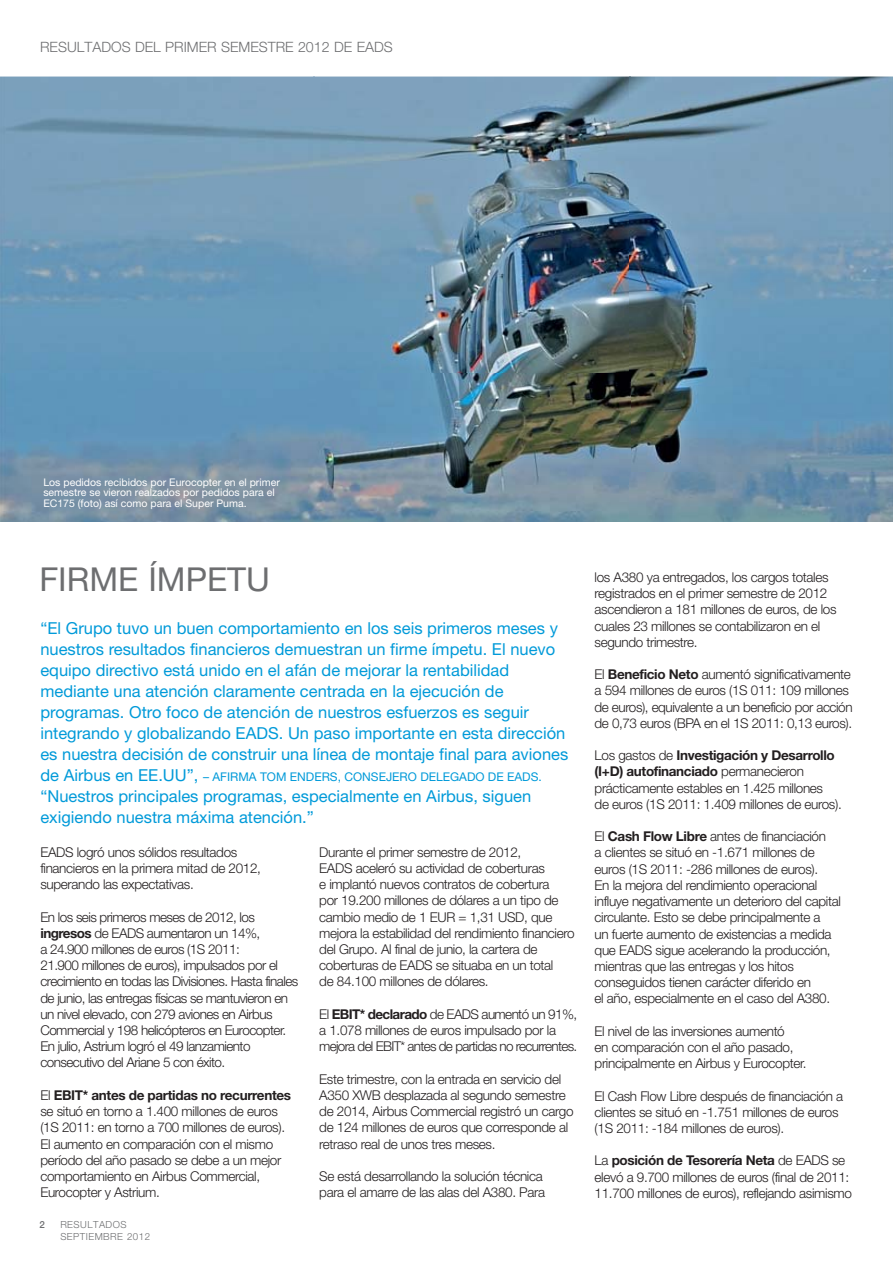
<style>
.page{position:relative;width:893px;height:1263px;background:#fff}
.page>*{position:absolute;margin:0;border:0;box-sizing:border-box;transform-origin:0 0}
.t1{font:33px "Helvetica Neue";color:#6d6e70}
.t2{font:16.5px/21px "Helvetica Neue";color:#009ad9}
.t3{font:300 14.25px "Helvetica Neue";color:#6d6e70}
.t4{font:300 13.5px/16.2px "Helvetica Neue";letter-spacing:-.025em;color:#231f20}
.t5{font:300 13.5px/16.2px "Helvetica Neue";letter-spacing:-.045em;color:#231f20}
.t6{font:12px "Helvetica Neue";color:#009ad9}
.t7{font:10.5px/10.5px "Helvetica Neue";color:#fff}
.t8{font:300 9.75px/11.7px "Helvetica Neue";letter-spacing:.05em;color:#6d6e70}
.t9{font:500 9.75px "Helvetica Neue";color:#6d6e70}
.s1{font-size:16.5px}
.s2{font-weight:700}
</style>
<div class="page">
<img style="left:1px;top:77px;width:892px;height:445px">
<p class="t3" style="left:40px;top:42px;width:354px">RESULTADOS DEL PRIMER SEMESTRE 2012 DE EADS</p>
<p class="t7" style="left:43px;top:478px;width:238px">Los pedidos recibidos por Eurocopter en el primer semestre se vieron realzados por pedidos para el<br>EC175 (foto) así como para el Super Puma.</p>
<h1 class="t1" style="left:39px;top:567px;width:232px">FIRME ÍMPETU</h1>
<p class="t2" style="left:40px;top:619px;width:529px">“El Grupo tuvo un buen comportamiento en los seis primeros meses y nuestros resultados financieros demuestran un firme ímpetu. El nuevo equipo directivo está unido en el afán de mejorar la rentabilidad mediante una atención claramente centrada en la ejecución de programas. Otro foco de atención de nuestros esfuerzos es seguir integrando y globalizando EADS. Un paso importante en esta dirección es nuestra decisión de construir una línea de montaje final para aviones</p>
<p class="t6" style="left:40px;top:772px;width:503px"><span class="s1">de Airbus en EE.UU”,</span> – AFIRMA TOM ENDERS, CONSEJERO DELEGADO DE EADS.</p>
<p class="t2" style="left:40px;top:787px;width:492px">“Nuestros principales programas, especialmente en Airbus, siguen exigiendo nuestra máxima atención.”</p>
<p class="t4" style="left:40px;top:845px;width:222px">EADS logró unos sólidos resultados financieros en la primera mitad de 2012, superando las expectativas.</p>
<p class="t4" style="left:40px;top:910px;width:259px">En los seis primeros meses de 2012, los <span class="s2">ingresos</span> de EADS aumentaron un 14%,<br>a 24.900 millones de euros (1S 2011:<br>21.900 millones de euros), impulsados por el crecimiento en todas las Divisiones. Hasta finales de junio, las entregas físicas se mantuvieron en un nivel elevado, con 279 aviones en Airbus Commercial y 198 helicópteros en Eurocopter.<br>En julio, Astrium logró el 49 lanzamiento consecutivo del Ariane 5 con éxito.</p>
<p class="t4" style="left:40px;top:1088px;width:252px">El <span class="s2">EBIT* antes de partidas no recurrentes </span>se situó en torno a 1.400 millones de euros (1S 2011: en torno a 700 millones de euros).<br>El aumento en comparación con el mismo período del año pasado se debe a un mejor comportamiento en Airbus Commercial, Eurocopter y Astrium.</p>
<p class="t9" style="left:39px;top:1221px;width:7px">2</p>
<p class="t8" style="left:60px;top:1220px;width:91px">RESULTADOS<br>SEPTIEMBRE 2012</p>
<p class="t4" style="left:319px;top:845px;width:257px">Durante el primer semestre de 2012,<br>EADS aceleró su actividad de coberturas<br>e implantó nuevos contratos de cobertura<br>por 19.200 millones de dólares a un tipo de cambio medio de 1 EUR = 1,31 USD, que mejora la estabilidad del rendimiento financiero del Grupo. Al final de junio, la cartera de coberturas de EADS se situaba en un total<br>de 84.100 millones de dólares.</p>
<p class="t5" style="left:319px;top:1007px;width:259px">El <span class="s2">EBIT* declarado</span> de EADS aumentó un 91%, a 1.078 millones de euros impulsado por la mejora del EBIT* antes de partidas no recurrentes.</p>
<p class="t4" style="left:319px;top:1072px;width:256px">Este trimestre, con la entrada en servicio del A350 XWB desplazada al segundo semestre de 2014, Airbus Commercial registró un cargo de 124 millones de euros que corresponde al retraso real de unos tres meses.</p>
<p class="t4" style="left:319px;top:1169px;width:227px">Se está desarrollando la solución técnica para el amarre de las alas del A380. Para</p>
<p class="t4" style="left:595px;top:570px;width:243px">los A380 ya entregados, los cargos totales registrados en el primer semestre de 2012 ascendieron a 181 millones de euros, de los cuales 23 millones se contabilizaron en el segundo trimestre.</p>
<p class="t4" style="left:595px;top:668px;width:259px">El <span class="s2">Beneficio Neto</span> aumentó significativamente a 594 millones de euros (1S 011: 109 millones de euros), equivalente a un beneficio por acción de 0,73 euros (BPA en el 1S 2011: 0,13 euros).</p>
<p class="t4" style="left:595px;top:749px;width:249px">Los gastos de <span class="s2">Investigación y Desarrollo (I+D) autofinanciado</span> permanecieron prácticamente estables en 1.425 millones<br>de euros (1S 2011: 1.409 millones de euros).</p>
<p class="t4" style="left:595px;top:830px;width:248px">El <span class="s2">Cash Flow Libre</span> antes de financiación<br>a clientes se situó en -1.671 millones de euros (1S 2011: -286 millones de euros).<br>En la mejora del rendimiento operacional influye negativamente un deterioro del capital circulante. Esto se debe principalmente a<br>un fuerte aumento de existencias a medida que EADS sigue acelerando la producción, mientras que las entregas y los hitos conseguidos tienen carácter diferido en<br>el año, especialmente en el caso del A380.</p>
<p class="t4" style="left:595px;top:1024px;width:213px">El nivel de las inversiones aumentó<br>en comparación con el año pasado, principalmente en Airbus y Eurocopter.</p>
<p class="t4" style="left:595px;top:1089px;width:250px">El Cash Flow Libre después de financiación a clientes se situó en -1.751 millones de euros (1S 2011: -184 millones de euros).</p>
<p class="t4" style="left:595px;top:1154px;width:259px">La <span class="s2">posición de Tesorería Neta</span> de EADS se elevó a 9.700 millones de euros (final de 2011:<br>11.700 millones de euros), reflejando asimismo</p>
</div>
